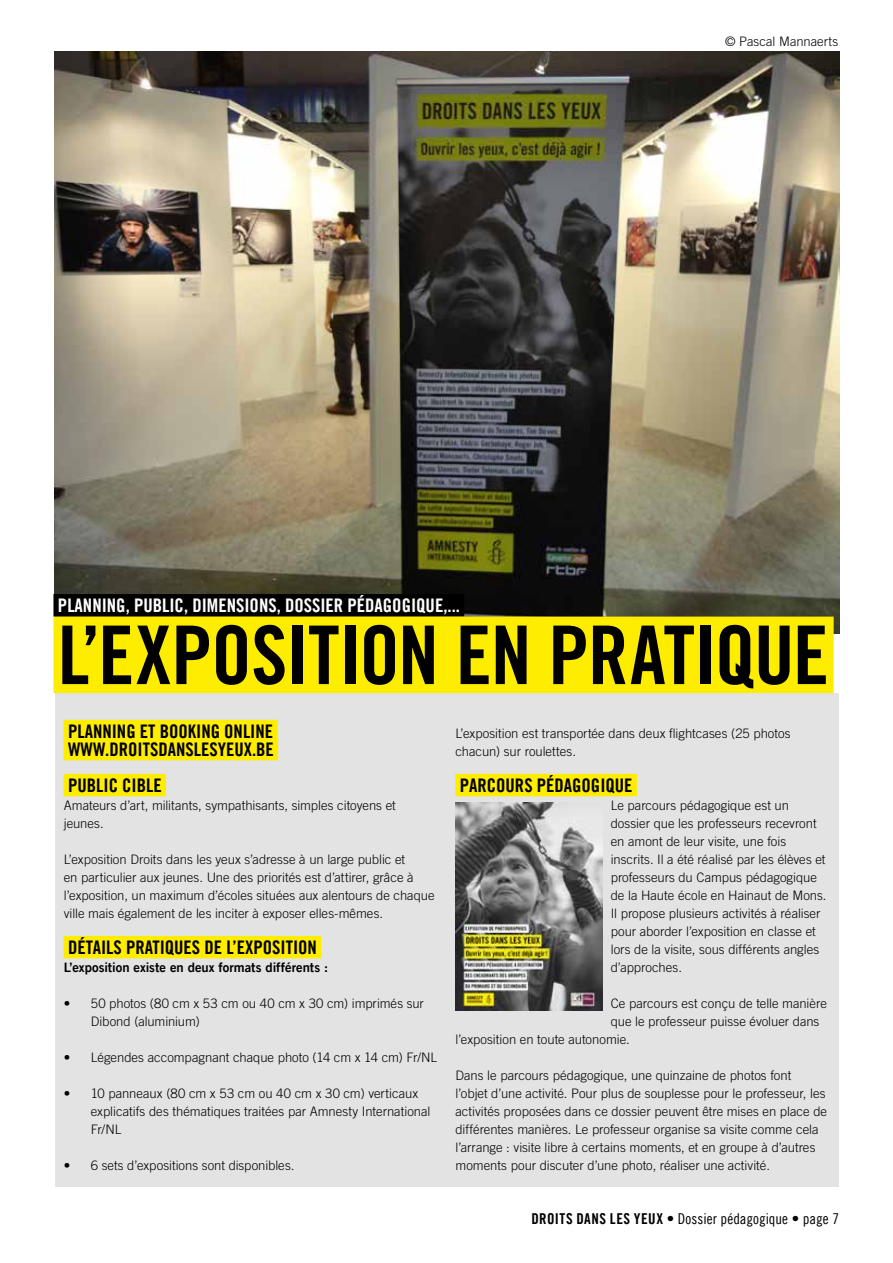
<style>
.page{position:relative;width:893px;height:1263px;background:#fff}
.page>*{position:absolute;margin:0;border:0;box-sizing:border-box;transform-origin:0 0}
.t1{font:81px "Amnesty Trade Gothic Bd Cn 20";letter-spacing:-.01em;color:#000}
.t2{font:18.75px/18px "Amnesty Trade Gothic Bd Cn 20";color:#000}
.t3{font:18.75px "Amnesty Trade Gothic Bd Cn 20";color:#fff}
.t4{font:15px "Amnesty Trade Gothic Cn 18";letter-spacing:.005em;color:#000}
.t5{font:300 13.05px/18px "Amnesty Trade Gothic";color:#000}
.t6{font:13.05px "Amnesty Trade Gothic Bd 2";color:#000}
.s1{font-family:"Amnesty Trade Gothic Bd Cn 20"}
</style>
<div class="page">
<div style="left:55px;top:693px;width:783px;height:493px;background:#e2e3e2"></div>
<img style="left:54px;top:52px;width:785px;height:582px">
<div style="left:64px;top:720px;width:213px;height:22px;background:#ffed00"></div>
<div style="left:64px;top:738px;width:214px;height:22px;background:#ffed00"></div>
<div style="left:64px;top:774px;width:102px;height:22px;background:#ffed00"></div>
<div style="left:64px;top:936px;width:257px;height:22px;background:#ffed00"></div>
<div style="left:455px;top:774px;width:182px;height:22px;background:#ffed00"></div>
<div style="left:53px;top:594px;width:411px;height:22px;background:#000"></div>
<div style="left:53px;top:617px;width:781px;height:76px;background:#ffed00"></div>
<img style="left:455px;top:803px;width:147px;height:207px">
<p class="t5" style="left:725px;top:32px;width:115px">© Pascal Mannaerts</p>
<h2 class="t3" style="left:58px;top:594px;width:403px">PLANNING, PUBLIC, DIMENSIONS, DOSSIER PÉDAGOGIQUE,...</h2>
<h1 class="t1" style="left:58px;top:606px;width:772px">L’EXPOSITION EN PRATIQUE</h1>
<h2 class="t2" style="left:68px;top:722px;width:207px">PLANNING ET BOOKING ONLINE<br>WWW.DROITSDANSLESYEUX.BE</h2>
<h2 class="t2" style="left:68px;top:776px;width:95px">PUBLIC CIBLE</h2>
<p class="t5" style="left:64px;top:796px;width:333px">Amateurs d’art, militants, sympathisants, simples citoyens et jeunes.</p>
<p class="t5" style="left:64px;top:850px;width:372px">L’exposition Droits dans les yeux s’adresse à un large public et<br>en particulier aux jeunes. Une des priorités est d’attirer, grâce à l’exposition, un maximum d’écoles situées aux alentours de chaque ville mais également de les inciter à exposer elles-mêmes.</p>
<h2 class="t2" style="left:68px;top:938px;width:250px">DÉTAILS PRATIQUES DE L’EXPOSITION</h2>
<p class="t6" style="left:64px;top:959px;width:266px">L’exposition existe en deux formats différents :</p>
<p class="t5" style="left:91px;top:994px;width:335px;text-indent:-27px">• 50 photos (80 cm x 53 cm ou 40 cm x 30 cm) imprimés sur<br>Dibond (aluminium)</p>
<p class="t5" style="left:64px;top:1048px;width:375px">• Légendes accompagnant chaque photo (14 cm x 14 cm) Fr/NL</p>
<p class="t5" style="left:91px;top:1084px;width:341px;text-indent:-27px">• 10 panneaux (80 cm x 53 cm ou 40 cm x 30 cm) verticaux explicatifs des thématiques traitées par Amnesty International<br>Fr/NL</p>
<p class="t5" style="left:64px;top:1156px;width:232px">• 6 sets d’expositions sont disponibles.</p>
<p class="t5" style="left:455px;top:724px;width:336px">L’exposition est transportée dans deux flightcases (25 photos chacun) sur roulettes.</p>
<h2 class="t2" style="left:460px;top:776px;width:174px">PARCOURS PÉDAGOGIQUE</h2>
<p class="t5" style="left:611px;top:796px;width:217px">Le parcours pédagogique est un dossier que les professeurs recevront en amont de leur visite, une fois inscrits. Il a été réalisé par les élèves et professeurs du Campus pédagogique de la Haute école en Hainaut de Mons.<br>Il propose plusieurs activités à réaliser pour aborder l’exposition en classe et lors de la visite, sous différents angles d’approches.</p>
<p class="t5" style="left:611px;top:994px;width:218px">Ce parcours est conçu de telle manière</p>
<p class="t5" style="left:611px;top:1012px;width:210px">que le professeur puisse évoluer dans</p>
<p class="t5" style="left:455px;top:1030px;width:176px">l’exposition en toute autonomie.</p>
<p class="t5" style="left:455px;top:1066px;width:373px">Dans le parcours pédagogique, une quinzaine de photos font<br>l’objet d’une activité. Pour plus de souplesse pour le professeur, les activités proposées dans ce dossier peuvent être mises en place de différentes manières. Le professeur organise sa visite comme cela l’arrange : visite libre à certains moments, et en groupe à d’autres moments pour discuter d’une photo, réaliser une activité.</p>
<p class="t4" style="left:531px;top:1210px;width:309px"><span class="s1">DROITS DANS LES YEUX •</span> Dossier pédagogique • page 7</p>
</div>
